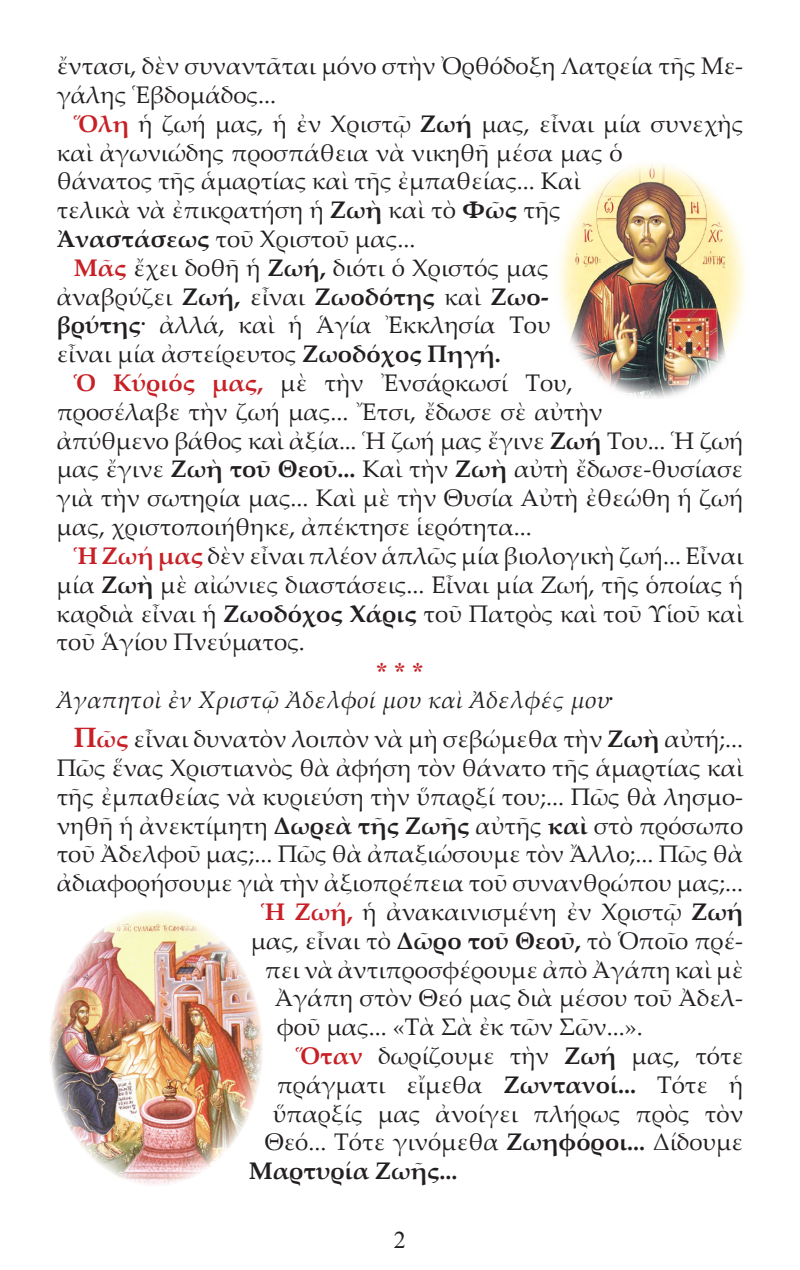
<style>
.page{position:relative;width:800px;height:1270px;background:#fff}
.page>*{position:absolute;margin:0;border:0;box-sizing:border-box;transform-origin:0 0}
.t1{font:24px/28.8px "Palatino Linotype";color:#231f20}
.t2{font:700 24px "Palatino Linotype";color:#231f20}
.t3{font:24px "CTOS New Times Bold Test 1";color:#c72026}
.t4{font:24px "Times New Roman";color:#231f20}
.s1{font-weight:700;color:#c72026}
.s2{font-weight:700}
.s3{font-style:italic}
.s4{font-weight:700;font-size:28px;color:#c72026}
</style>
<div class="page">
<img style="left:559px;top:164px;width:186px;height:234px">
<img style="left:50px;top:911px;width:213px;height:274px">
<p class="t1" style="left:57px;top:51px;width:688px">ἔντασι, δὲν συναντᾶται μόνο στὴν Ὀρθόδοξη Λατρεία τῆς Με&shy;γάλης Ἑβδομάδος...</p>
<p class="t1" style="left:74px;top:108px;width:671px"><span class="s1">Ὅλη</span> ἡ ζωή μας, ἡ ἐν Χριστῷ <span class="s2">Ζωή</span> μας, εἶναι μία συνεχὴς</p>
<p class="t1" style="left:57px;top:137px;width:568px">καὶ ἀγωνιώδης προσπάθεια νὰ νικηθῆ μέσα μας ὁ</p>
<p class="t1" style="left:57px;top:166px;width:525px">θάνατος τῆς ἁμαρτίας καὶ τῆς ἐμπαθείας... Καὶ</p>
<p class="t1" style="left:57px;top:195px;width:506px">τελικὰ νὰ ἐπικρατήση ἡ <span class="s2">Ζωὴ</span> καὶ τὸ <span class="s2">Φῶς</span> τῆς</p>
<p class="t1" style="left:57px;top:224px;width:360px"><span class="s2">Ἀναστάσεως</span> τοῦ Χριστοῦ μας...</p>
<p class="t1" style="left:74px;top:252px;width:476px"><span class="s1">Μᾶς</span> ἔχει δοθῆ ἡ <span class="s2">Ζωή,</span> διότι ὁ Χριστός μας</p>
<p class="t1" style="left:57px;top:281px;width:494px">ἀναβρύζει <span class="s2">Ζωή,</span> εἶναι <span class="s2">Ζωοδότης</span> καὶ <span class="s2">Ζωο-</span></p>
<p class="t1" style="left:57px;top:310px;width:495px"><span class="s2">βρύτης</span>· ἀλλά, καὶ ἡ Ἁγία Ἐκκλησία Του</p>
<p class="t1" style="left:57px;top:339px;width:446px">εἶναι μία ἀστείρευτος <span class="s2">Ζωοδόχος Πηγή.</span></p>
<p class="t1" style="left:74px;top:368px;width:500px"><span class="s1">Ὁ Κύριός μας,</span> μὲ τὴν Ἐνσάρκωσί Του,</p>
<p class="t1" style="left:57px;top:396px;width:548px">προσέλαβε τὴν ζωή μας... Ἔτσι, ἔδωσε σὲ αὐτὴν</p>
<p class="t1" style="left:57px;top:425px;width:688px">ἀπύθμενο βάθος καὶ ἀξία... Ἡ ζωή μας ἔγινε <span class="s2">Ζωή</span> Του... Ἡ ζωή</p>
<p class="t1" style="left:57px;top:454px;width:688px">μας ἔγινε <span class="s2">Ζωὴ τοῦ Θεοῦ...</span> Καὶ τὴν <span class="s2">Ζωὴ</span> αὐτὴ ἔδωσε-θυσίασε</p>
<p class="t1" style="left:57px;top:483px;width:688px">γιὰ τὴν σωτηρία μας... Καὶ μὲ τὴν Θυσία Αὐτὴ ἐθεώθη ἡ ζωή</p>
<p class="t1" style="left:57px;top:512px;width:477px">μας, χριστοποιήθηκε, ἀπέκτησε ἱερότητα...</p>
<p class="t1" style="left:74px;top:540px;width:671px"><span class="s1">Ἡ Ζωή μας</span> δὲν εἶναι πλέον ἁπλῶς μία βιολογικὴ ζωή... Εἶναι</p>
<p class="t1" style="left:57px;top:569px;width:688px">μία <span class="s2">Ζωὴ</span> μὲ αἰώνιες διαστάσεις... Εἶναι μία Ζωή, τῆς ὁποίας ἡ</p>
<p class="t1" style="left:57px;top:598px;width:688px">καρδιὰ εἶναι ἡ <span class="s2">Ζωοδόχος Χάρις</span> τοῦ Πατρὸς καὶ τοῦ Υἱοῦ καὶ</p>
<p class="t1" style="left:57px;top:627px;width:250px">τοῦ Ἁγίου Πνεύματος.</p>
<p class="t3" style="left:376px;top:658px;width:49px">* * *</p>
<p class="t1" style="left:74px;top:679px;width:671px;line-height:39.2px;text-indent:-17px"><span class="s3">Ἀγαπητοὶ ἐν Χριστῷ Ἀδελφοί μου καὶ Ἀδελφές μου</span>·<br><span class="s4">Π</span><span class="s1">ῶς</span> εἶναι δυνατὸν λοιπὸν νὰ μὴ σεβώμεθα τὴν <span class="s2">Ζωὴ</span> αὐτή;...</p>
<p class="t1" style="left:57px;top:752px;width:688px">Πῶς ἕνας Χριστιανὸς θὰ ἀφήση τὸν θάνατο τῆς ἁμαρτίας καὶ</p>
<p class="t1" style="left:57px;top:781px;width:688px">τῆς ἐμπαθείας νὰ κυριεύση τὴν ὕπαρξί του;... Πῶς θὰ λησμο-</p>
<p class="t1" style="left:57px;top:810px;width:688px">νηθῆ ἡ ἀνεκτίμητη <span class="s2">Δωρεὰ τῆς Ζωῆς</span> αὐτῆς <span class="s2">καὶ</span> στὸ πρόσωπο</p>
<p class="t1" style="left:57px;top:839px;width:688px">τοῦ Ἀδελφοῦ μας;... Πῶς θὰ ἀπαξιώσουμε τὸν Ἄλλο;... Πῶς θὰ</p>
<p class="t1" style="left:57px;top:868px;width:688px">ἀδιαφορήσουμε γιὰ τὴν ἀξιοπρέπεια τοῦ συνανθρώπου μας;...</p>
<p class="t1" style="left:261px;top:896px;width:484px"><span class="s1">Ἡ Ζωή,</span> ἡ ἀνακαινισμένη ἐν Χριστῷ <span class="s2">Ζωή</span></p>
<p class="t1" style="left:251px;top:925px;width:494px">μας, εἶναι τὸ <span class="s2">Δῶρο τοῦ Θεοῦ,</span> τὸ Ὁποῖο πρέ-</p>
<p class="t1" style="left:265px;top:954px;width:480px">πει νὰ ἀντιπροσφέρουμε ἀπὸ Ἀγάπη καὶ μὲ</p>
<p class="t1" style="left:275px;top:983px;width:470px">Ἀγάπη στὸν Θεό μας διὰ μέσου τοῦ Ἀδελ-</p>
<p class="t1" style="left:277px;top:1012px;width:367px">φοῦ μας... «Τὰ Σὰ ἐκ τῶν Σῶν...».</p>
<p class="t1" style="left:296px;top:1040px;width:449px"><span class="s1">Ὅταν</span> δωρίζουμε τὴν <span class="s2">Ζωή</span> μας, τότε</p>
<p class="t1" style="left:277px;top:1069px;width:468px">πράγματι εἴμεθα <span class="s2">Ζωντανοί...</span> Τότε ἡ</p>
<p class="t1" style="left:273px;top:1098px;width:472px">ὕπαρξίς μας ἀνοίγει πλήρως πρὸς τὸν</p>
<p class="t1" style="left:265px;top:1127px;width:480px">Θεό... Τότε γινόμεθα <span class="s2">Ζωηφόροι...</span> Δίδουμε</p>
<p class="t2" style="left:249px;top:1154px;width:210px">Μαρτυρία Ζωῆς...</p>
<p class="t4" style="left:394px;top:1224px;width:13px">2</p>
</div>
